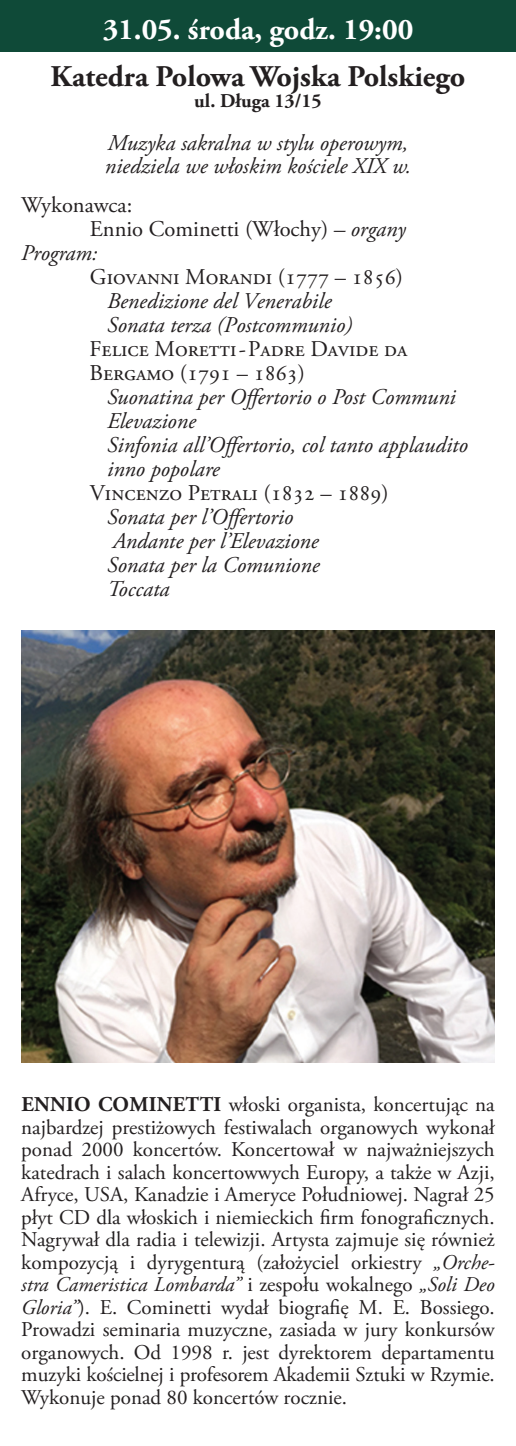
<style>
.page{position:relative;width:516px;height:1446px;background:#fff}
.page>*{position:absolute;margin:0;border:0;box-sizing:border-box;transform-origin:0 0}
.t1{font:700 30px "Adobe Garamond Pro";color:#231f20}
.t2{font:700 30px "Adobe Garamond Pro";color:#fff}
.t3{font:italic 22.5px "Adobe Garamond Pro";color:#231f20}
.t4{font:22.5px "Adobe Garamond Pro";color:#231f20}
.t5{font:21px/22.5px "Adobe Garamond Pro";color:#231f20;text-align:justify}
.t6{font:700 19.5px "Adobe Garamond Pro";color:#231f20}
.s1{font-style:italic}
.s2{font-weight:700}
</style>
<div class="page">
<div style="left:0;top:0;width:516px;height:51px;background:#0f4a38"></div>
<img style="left:21px;top:630px;width:473px;height:432px">
<p class="t2" style="left:103px;top:12px;width:312px">31.05. środa, godz. 19:00</p>
<p class="t1" style="left:51px;top:59px;width:416px">Katedra Polowa Wojska Polskiego</p>
<p class="t6" style="left:194px;top:89px;width:129px">ul. Długa 13/15</p>
<p class="t3" style="left:108px;top:129px;width:302px">Muzyka sakralna w stylu operowym,</p>
<p class="t3" style="left:105px;top:152px;width:308px">niedziela we włoskim kościele XIX w.</p>
<p class="t4" style="left:21px;top:191px;width:112px">Wykonawca:</p>
<p class="t4" style="left:90px;top:215px;width:317px">Ennio Cominetti (Włochy) <span class="s1">– organy</span></p>
<p class="t3" style="left:21px;top:239px;width:78px">Program:</p>
<p class="t4" style="left:90px;top:263px;width:314px">Giovanni Morandi (1777 – 1856)</p>
<p class="t3" style="left:107px;top:287px;width:226px">Benedizione del Venerabile</p>
<p class="t3" style="left:107px;top:311px;width:247px">Sonata terza (Postcommunio)</p>
<p class="t4" style="left:89px;top:335px;width:319px">Felice Moretti-Padre Davide da</p>
<p class="t4" style="left:89px;top:359px;width:217px">Bergamo (1791 – 1863)</p>
<p class="t3" style="left:107px;top:383px;width:350px">Suonatina per Offertorio o Post Communi</p>
<p class="t3" style="left:107px;top:407px;width:90px">Elevazione</p>
<p class="t3" style="left:107px;top:431px;width:362px">Sinfonia all’Offertorio, col tanto applaudito</p>
<p class="t3" style="left:107px;top:455px;width:114px">inno popolare</p>
<p class="t4" style="left:90px;top:479px;width:300px">Vincenzo Petrali (1832 – 1889)</p>
<p class="t3" style="left:107px;top:503px;width:188px">Sonata per l’Offertorio</p>
<p class="t3" style="left:113px;top:527px;width:207px">Andante per l’Elevazione</p>
<p class="t3" style="left:107px;top:551px;width:214px">Sonata per la Comunione</p>
<p class="t3" style="left:107px;top:575px;width:64px">Toccata</p>
<p class="t5" style="left:21px;top:1094px;width:475px"><span class="s2">ENNIO COMINETTI</span> włoski organista, koncertując na najbardzej prestiżowych festiwalach organowych wykonał ponad 2000 koncertów. Koncertował w najważniejszych katedrach i salach koncertowwych Europy, a także w Azji, Afryce, USA, Kanadzie i Ameryce Południowej. Nagrał 25 płyt CD dla włoskich i niemieckich firm fonograficznych.<br>Nagrywał dla radia i telewizji. Artysta zajmuje się również kompozycją i dyrygenturą (założyciel orkiestry <span class="s1">„Orche&shy;stra Cameristica Lombarda”</span> i zespołu wokalnego <span class="s1">„Soli Deo Gloria”</span>). E. Cominetti wydał biografię M. E. Bossiego.</p>
<p class="t5" style="left:21px;top:1319px;width:475px">Prowadzi seminaria muzyczne, zasiada w jury konkursów organowych. Od 1998 r. jest dyrektorem departamentu muzyki kościelnej i profesorem Akademii Sztuki w Rzymie.<br>Wykonuje ponad 80 koncertów rocznie.</p>
</div>
